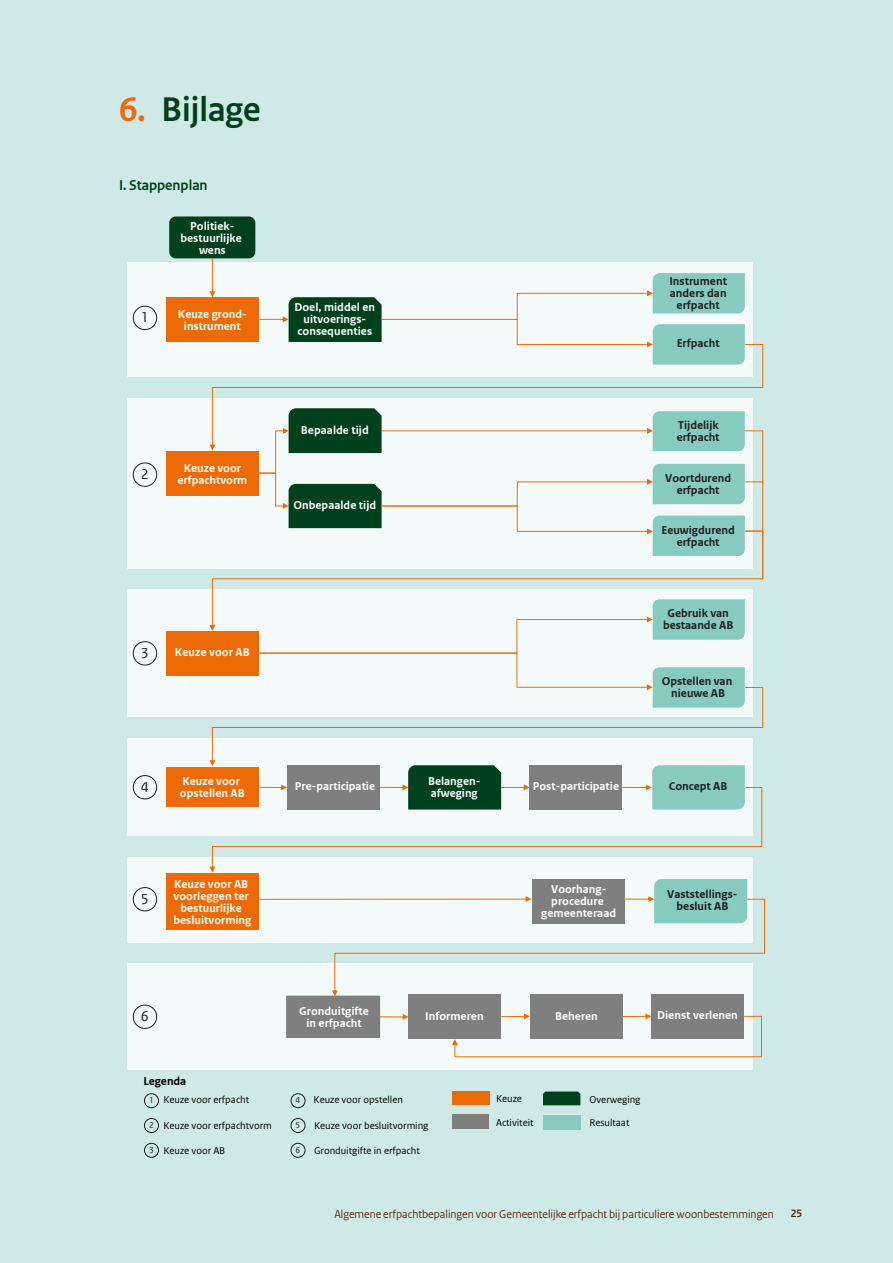
<style>
.page{position:relative;width:893px;height:1263px;background:#cfeae6}
.page>*{position:absolute;margin:0;border:0;box-sizing:border-box;transform-origin:0 0}
.H2_Kop_hoofdstuk{font:700 36px "Rijksoverheid Sans Heading";color:#00401c}
.H4_Alineakop{font:700 15px "Rijksoverheid Sans Heading";color:#00401c}
.t1{font:15px "Rijksoverheid Sans Web Text";color:#1d1d1b}
.t2{font:700 12px/12px "Rijksoverheid Sans Web Text";color:#fff;text-align:center}
.t3{font:700 12px/12px "Rijksoverheid Sans Web Text";color:#1d1d1b;text-align:center}
.t4{font:12px "Rijksoverheid Sans Heading";color:#55210e}
.t5{font:700 12px "Rijksoverheid Sans Web Text";color:#000}
.t6{font:700 11.25px "Rijksoverheid Sans Heading";color:#55210e}
.t7{font:10.5px/22.6px "Rijksoverheid Sans Web Text";letter-spacing:-.005em;color:#000}
.t8{font:9px "Rijksoverheid Sans Web Text";color:#1d1d1b}
.s1{color:#ed6b06}
</style>
<div class="page">
<div style="left:452px;top:1114px;width:37px;height:14px;background:#7f7f7f"></div>
<div style="left:543px;top:1116px;width:37px;height:14px;background:#87cac0"></div>
<div style="left:452px;top:1091px;width:37px;height:14px;background:#ed6b06"></div>
<svg style="left:543px;top:1091px;width:37px;height:14px"></svg>
<div style="left:128px;top:738px;width:625px;height:98px;background:#f3faf9"></div>
<div style="left:167px;top:767px;width:92px;height:40px;background:#ed6b06"></div>
<div style="left:128px;top:857px;width:625px;height:85px;background:#f3faf9"></div>
<div style="left:167px;top:873px;width:92px;height:56px;background:#ed6b06"></div>
<svg style="left:209px;top:809px;width:553px;height:63px"></svg>
<div style="left:128px;top:964px;width:625px;height:106px;background:#f3faf9"></div>
<div style="left:530px;top:994px;width:93px;height:44px;background:#7f7f7f"></div>
<div style="left:409px;top:995px;width:92px;height:44px;background:#7f7f7f"></div>
<div style="left:651px;top:994px;width:93px;height:44px;background:#7f7f7f"></div>
<div style="left:287px;top:997px;width:92px;height:40px;background:#7f7f7f"></div>
<div style="left:286px;top:996px;width:94px;height:42px;border:2px solid #7f7f7f"></div>
<svg style="left:379px;top:1014px;width:30px;height:6px"></svg>
<svg style="left:452px;top:1013px;width:310px;height:44px"></svg>
<svg style="left:259px;top:879px;width:506px;height:117px"></svg>
<div style="left:128px;top:262px;width:625px;height:115px;background:#f3faf9"></div>
<div style="left:167px;top:297px;width:92px;height:44px;background:#ed6b06"></div>
<div style="left:169px;top:216px;width:86px;height:42px;background:#00401c;border-radius:7px"></div>
<svg style="left:209px;top:258px;width:6px;height:39px"></svg>
<svg style="left:259px;top:273px;width:486px;height:71px"></svg>
<div style="left:128px;top:398px;width:625px;height:170px;background:#f3faf9"></div>
<div style="left:167px;top:451px;width:92px;height:44px;background:#ed6b06"></div>
<svg style="left:211px;top:344px;width:552px;height:86px"></svg>
<div style="left:128px;top:589px;width:625px;height:128px;background:#f3faf9"></div>
<div style="left:167px;top:631px;width:92px;height:44px;background:#ed6b06"></div>
<svg style="left:209px;top:430px;width:554px;height:169px"></svg>
<div style="left:133px;top:306px;width:24px;height:24px;border:1px solid #1d1d1b;border-radius:50%"></div>
<div style="left:144px;top:1093px;width:15px;height:15px;border:1px solid #1d1d1b;border-radius:50%"></div>
<div style="left:144px;top:1118px;width:15px;height:15px;border:1px solid #1d1d1b;border-radius:50%"></div>
<div style="left:144px;top:1143px;width:15px;height:14px;border:1px solid #1d1d1b;border-radius:50%"></div>
<div style="left:291px;top:1093px;width:14px;height:15px;border:1px solid #1d1d1b;border-radius:50%"></div>
<div style="left:291px;top:1118px;width:14px;height:15px;border:1px solid #1d1d1b;border-radius:50%"></div>
<div style="left:291px;top:1143px;width:14px;height:14px;border:1px solid #1d1d1b;border-radius:50%"></div>
<div style="left:133px;top:463px;width:24px;height:24px;border:1px solid #1d1d1b;border-radius:50%"></div>
<div style="left:133px;top:641px;width:24px;height:24px;border:1px solid #1d1d1b;border-radius:50%"></div>
<div style="left:133px;top:775px;width:24px;height:24px;border:1px solid #1d1d1b;border-radius:50%"></div>
<div style="left:133px;top:887px;width:24px;height:24px;border:1px solid #1d1d1b;border-radius:50%"></div>
<div style="left:133px;top:1005px;width:24px;height:24px;border:1px solid #1d1d1b;border-radius:50%"></div>
<svg style="left:209px;top:599px;width:554px;height:210px"></svg>
<h2 class="H2_Kop_hoofdstuk" style="left:119px;top:89px;width:143px"><span class="s1">6.</span> Bijlage</h2>
<h3 class="H4_Alineakop" style="left:119px;top:176px;width:90px">I. Stappenplan</h3>
<p class="t1" style="left:141px;top:309px;width:9px">1</p>
<p class="t2" style="left:180px;top:220px;width:63px">Politiek&shy;bestuurlijke wens</p>
<p class="t2" style="left:178px;top:308px;width:70px">Keuze grond&shy;instrument</p>
<p class="t2" style="left:294px;top:301px;width:82px">Doel, middel en uitvoerings&shy;consequenties</p>
<p class="t3" style="left:669px;top:275px;width:59px">Instrument anders dan erfpacht</p>
<p class="t3" style="left:677px;top:338px;width:44px">Erfpacht</p>
<p class="t1" style="left:141px;top:466px;width:9px">2</p>
<p class="t2" style="left:177px;top:462px;width:71px">Keuze voor erfpachtvorm</p>
<p class="t1" style="left:141px;top:644px;width:9px">3</p>
<p class="t2" style="left:175px;top:646px;width:76px">Keuze voor AB</p>
<p class="t2" style="left:301px;top:424px;width:69px">Bepaalde tijd</p>
<p class="t3" style="left:677px;top:419px;width:44px;text-align:left">Tijdelijk erfpacht</p>
<p class="t3" style="left:665px;top:472px;width:67px">Voortdurend erfpacht</p>
<p class="t3" style="left:661px;top:524px;width:75px">Eeuwigdurend erfpacht</p>
<p class="t2" style="left:293px;top:499px;width:84px">Onbepaalde tijd</p>
<p class="t3" style="left:663px;top:607px;width:72px">Gebruik van bestaande AB</p>
<p class="t3" style="left:662px;top:675px;width:72px">Opstellen van nieuwe AB</p>
<p class="t1" style="left:141px;top:778px;width:9px">4</p>
<p class="t2" style="left:428px;top:775px;width:54px;text-align:left">Belangen&shy;afweging</p>
<p class="t2" style="left:180px;top:775px;width:66px;text-align:left">Keuze voor opstellen AB</p>
<p class="t3" style="left:669px;top:780px;width:60px">Concept AB</p>
<p class="t2" style="left:295px;top:780px;width:82px">Pre-participatie</p>
<p class="t2" style="left:533px;top:780px;width:88px">Post-participatie</p>
<p class="t1" style="left:141px;top:890px;width:9px">5</p>
<p class="t2" style="left:173px;top:878px;width:80px">Keuze voor AB voorleggen ter bestuurlijke besluitvorming</p>
<p class="t2" style="left:541px;top:883px;width:76px">Voorhang&shy;procedure gemeenteraad</p>
<p class="t3" style="left:667px;top:888px;width:72px">Vaststellings&shy;besluit AB</p>
<p class="t1" style="left:141px;top:1008px;width:9px">6</p>
<p class="t2" style="left:299px;top:1005px;width:71px">Gronduitgifte in erfpacht</p>
<p class="t2" style="left:425px;top:1010px;width:60px">Informeren</p>
<p class="t2" style="left:555px;top:1010px;width:44px">Beheren</p>
<p class="t2" style="left:657px;top:1009px;width:82px">Dienst verlenen</p>
<p class="t5" style="left:143px;top:1074px;width:44px">Legenda</p>
<p class="t7" style="left:163px;top:1089px;width:87px">Keuze voor erfpacht</p>
<p class="t7" style="left:163px;top:1114px;width:110px">Keuze voor erfpachtvorm</p>
<p class="t7" style="left:163px;top:1139px;width:64px">Keuze voor AB</p>
<p class="t8" style="left:149px;top:1095px;width:6px">1</p>
<p class="t8" style="left:149px;top:1120px;width:6px">2</p>
<p class="t8" style="left:149px;top:1145px;width:6px">3</p>
<p class="t8" style="left:296px;top:1095px;width:6px">4</p>
<p class="t8" style="left:296px;top:1120px;width:6px">5</p>
<p class="t8" style="left:296px;top:1145px;width:6px">6</p>
<p class="t7" style="left:313px;top:1089px;width:91px">Keuze voor opstellen</p>
<p class="t7" style="left:314px;top:1114px;width:116px">Keuze voor besluitvorming</p>
<p class="t7" style="left:314px;top:1139px;width:107px">Gronduitgifte in erfpacht</p>
<p class="t7" style="left:496px;top:1087px;width:27px">Keuze</p>
<p class="t7" style="left:496px;top:1111px;width:39px">Activiteit</p>
<p class="t7" style="left:590px;top:1089px;width:52px">Overweging<br>Resultaat</p>
<p class="t4" style="left:334px;top:1207px;width:441px">Algemene erfpachtbepalingen voor Gemeentelijke erfpacht bij particuliere woonbestemmingen</p>
<p class="t6" style="left:791px;top:1207px;width:13px">25</p>
</div>
